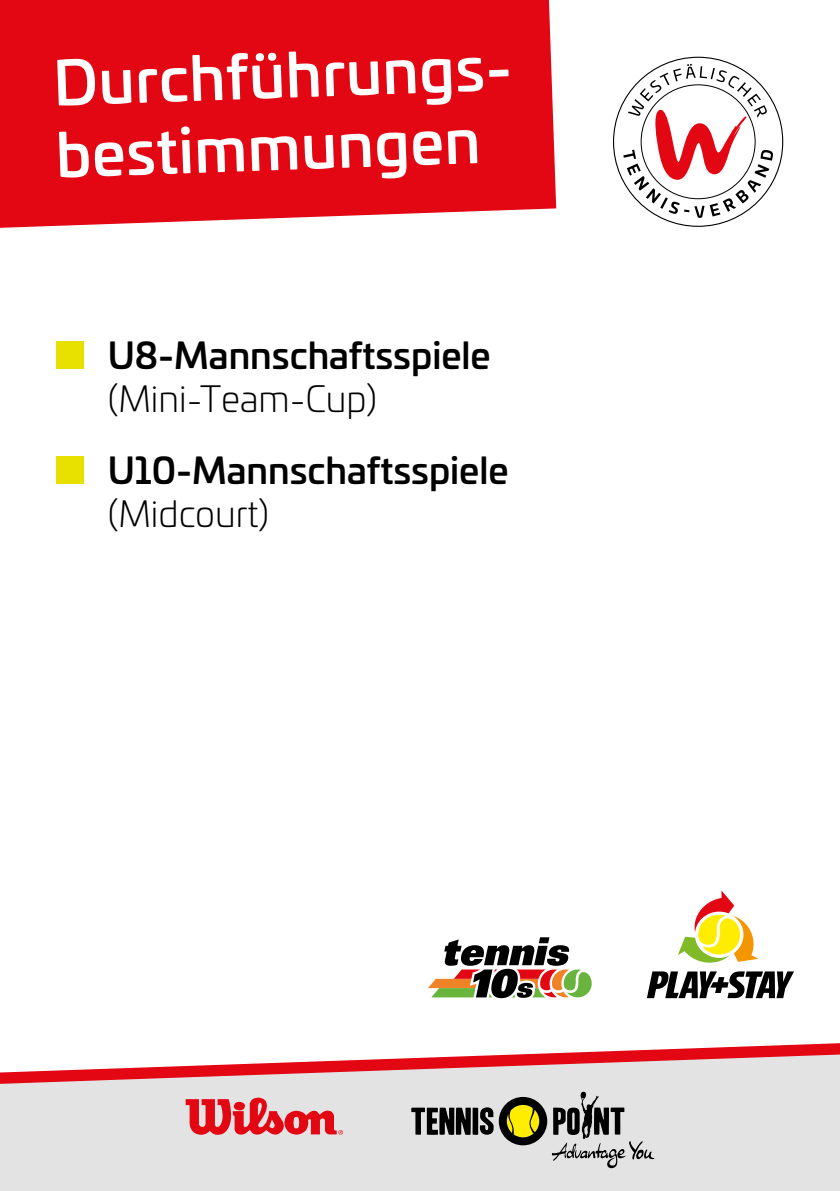
<style>
.page{position:relative;width:840px;height:1191px;background:#fff}
.page>*{position:absolute;margin:0;border:0;box-sizing:border-box;transform-origin:0 0}
.t1{font:500 60px/72px "Univia Pro";color:#fff}
.t2{font:500 36px "Univia Pro";color:#000}
.t3{font:300 36px "Univia Pro";color:#000}
</style>
<div class="page">
<div style="left:57px;top:342px;width:27px;height:27px;background:#e8e100"></div>
<div style="left:57px;top:456px;width:27px;height:28px;background:#e8e100"></div>
<div style="left:0;top:1083px;width:839px;height:108px;background:#e3e3e3"></div>
<svg style="left:0;top:1043px;width:839px;height:40px"></svg>
<svg style="left:185px;top:1097px;width:158px;height:38px;background:#e37379"></svg>
<svg style="left:411px;top:1091px;width:243px;height:77px;background:#aeada4"></svg>
<div style="left:0;top:0;width:556px;height:228px;background:#e30613"></div>
<svg style="left:623px;top:64px;width:150px;height:154px"></svg>
<svg style="left:428px;top:937px;width:164px;height:62px"></svg>
<svg style="left:647px;top:971px;width:146px;height:27px"></svg>
<svg style="left:678px;top:890px;width:79px;height:73px"></svg>
<h1 class="t1" style="left:52px;top:44px;width:463px;rotate:-2deg">Durchführungs&shy;bestimmungen</h1>
<p class="t2" style="left:108px;top:328px;width:384px">U8-Mannschaftsspiele</p>
<p class="t3" style="left:108px;top:373px;width:271px">(Mini-Team-Cup)</p>
<p class="t2" style="left:108px;top:442px;width:402px">U10-Mannschaftsspiele</p>
<p class="t3" style="left:108px;top:488px;width:163px">(Midcourt)</p>
</div>
